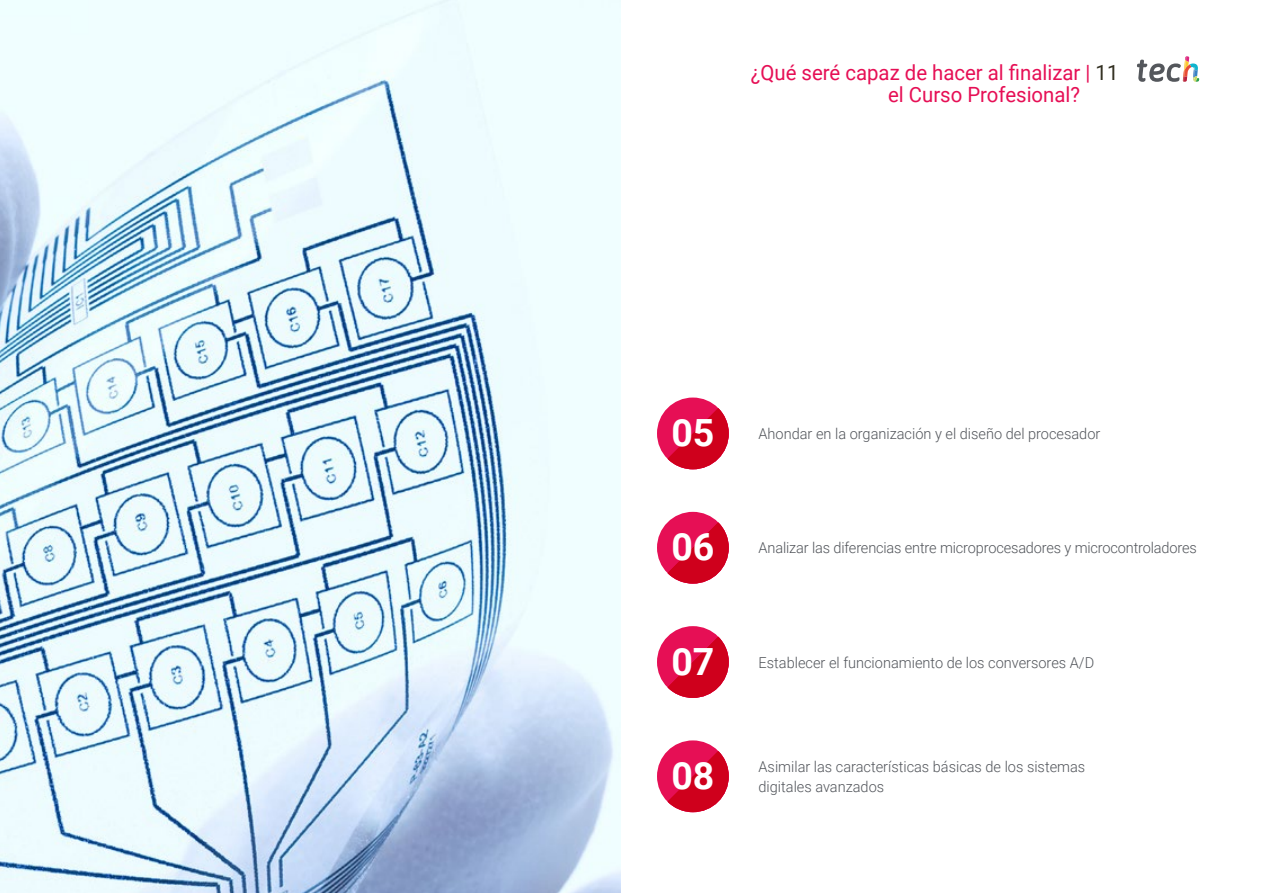
<style>
.page{position:relative;width:1263px;height:893px;background:#fff}
.page>*{position:absolute;margin:0;border:0;box-sizing:border-box;transform-origin:0 0}
.t1{font:700 37.5px "Roboto";color:#fff}
.t2{font:21px/22.5px "Roboto";color:#e60f55}
.t3{font:300 15px/19.5px "Roboto";color:#52555b}
.s1{color:#312e20}
</style>
<div class="page">
<div style="left:657px;top:512px;width:72px;height:72px;background:#e60f55;border-radius:50%"></div>
<svg style="left:667px;top:522px;width:62px;height:62px"></svg>
<div style="left:657px;top:740px;width:72px;height:72px;background:#e60f55;border-radius:50%"></div>
<svg style="left:667px;top:751px;width:62px;height:61px"></svg>
<div style="left:657px;top:626px;width:72px;height:72px;background:#e60f55;border-radius:50%"></div>
<svg style="left:667px;top:637px;width:62px;height:61px"></svg>
<div style="left:657px;top:398px;width:72px;height:71px;background:#e60f55;border-radius:50%"></div>
<svg style="left:667px;top:408px;width:62px;height:61px"></svg>
<img style="left:0;top:0;width:621px;height:893px">
<svg style="left:1137px;top:56px;width:62px;height:26px"></svg>
<h2 class="t2" style="left:888px;top:60px;width:232px;text-indent:-137px">¿Qué seré capaz de hacer al finalizar | <span class="s1">11 </span>el Curso Profesional?</h2>
<h1 class="t1" style="left:671px;top:407px;width:45px">05</h1>
<p class="t3" style="left:758px;top:423px;width:343px">Ahondar en la organización y el diseño del procesador</p>
<h1 class="t1" style="left:671px;top:521px;width:45px">06</h1>
<p class="t3" style="left:759px;top:538px;width:440px">Analizar las diferencias entre microprocesadores y microcontroladores</p>
<h1 class="t1" style="left:671px;top:635px;width:45px">07</h1>
<p class="t3" style="left:759px;top:652px;width:337px">Establecer el funcionamiento de los conversores A/D</p>
<h1 class="t1" style="left:671px;top:749px;width:45px">08</h1>
<p class="t3" style="left:758px;top:756px;width:328px">Asimilar las características básicas de los sistemas digitales avanzados</p>
</div>
